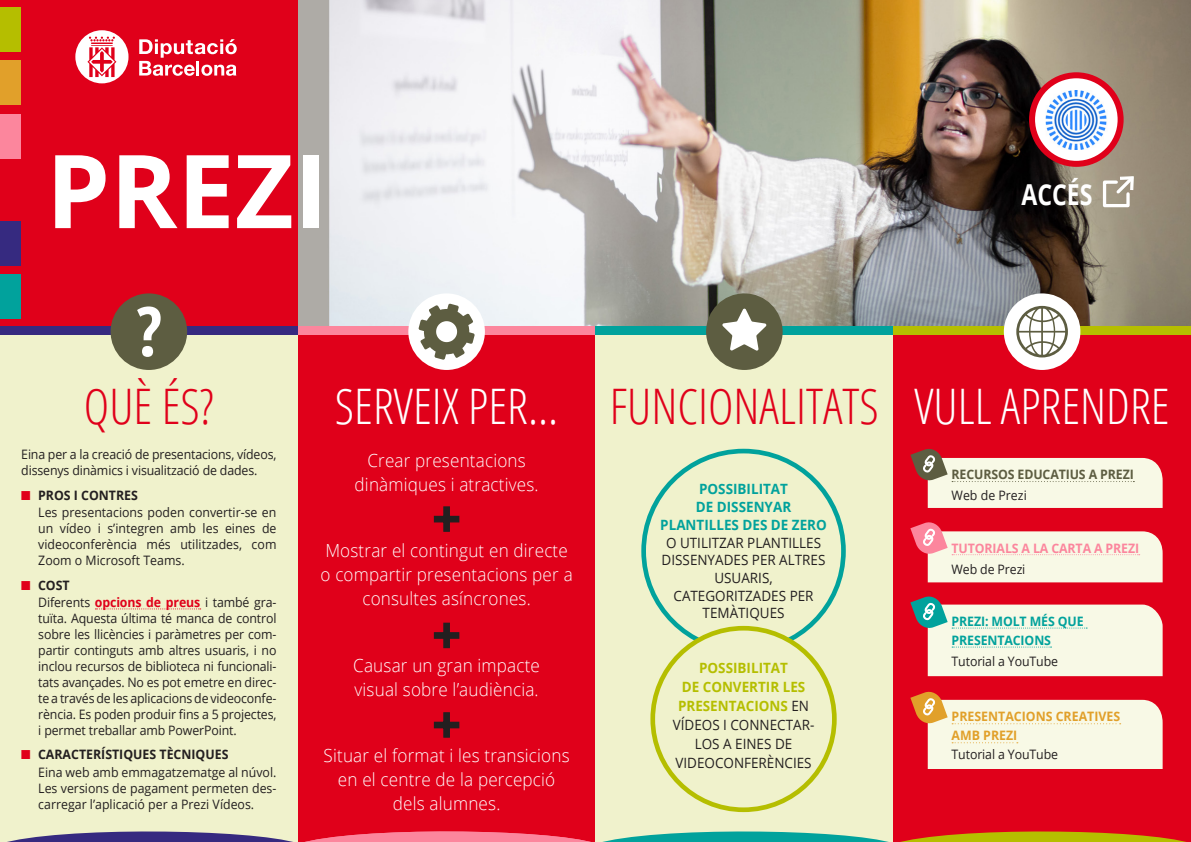
<style>
.page{position:relative;width:1191px;height:842px;background:#fff}
.page>*{position:absolute;margin:0;border:0;box-sizing:border-box;transform-origin:0 0}
.t1{font:700 102px "Open Sans";color:#fff}
.t2{font:300 condensed 49px "Open Sans";color:#fff}
.t3{font:300 condensed 49px "Open Sans";color:#e0001a}
.t4{font:700 28.9px "Open Sans";color:#fff;scale:.8 1}
._2_Serveix_per_txt{font:300 18px/24px "Open Sans";letter-spacing:.01em;color:#fff;text-align:center;scale:.95 1}
._3_Funcionalitats{font:14.2px/17.7px "Open Sans";color:#231f20;text-align:center;scale:.95 1}
._1_sangrado{font:13px/16px "Open Sans";color:#231f20;text-align:justify;scale:.95 1}
._1_Txt_normal{font:13px/16px "Open Sans";letter-spacing:-.01em;color:#231f20;scale:.95 1}
._4_Vull_normal{font:700 13px/19px "Open Sans";color:#e1a02a;scale:.95 1}
.t5{font:700 13px "Open Sans";color:#231f20;scale:.95 1}
._4_Vull_normal-2{font:700 13px/21px "Open Sans";letter-spacing:-.01em;color:#5d5d41;scale:.95 1}
._4_Vull_normal-3{font:700 13px/21px "Open Sans";letter-spacing:-.01em;color:#fc869d;scale:.95 1}
._4_Vull_normal-4{font:700 13px/19px "Open Sans";letter-spacing:-.01em;color:#01a29c;scale:.95 1}
._4_Vull_normal-5{font:13px "Open Sans";letter-spacing:-.01em;color:#231f20;scale:.95 1}
.s1{color:#e0001a}
.s2{font-weight:700;color:#e0001a}
.s3{font-weight:400;color:#231f20}
.s4{font-weight:700;color:#01a29c}
.s5{font-weight:700;color:#b5be00}
</style>
<div class="page">
<img style="left:298px;top:0;width:893px;height:326px">
<div style="left:0;top:0;width:298px;height:326px;background:#e0001a"></div>
<div style="left:0;top:334px;width:298px;height:508px;background:#f0f2cc"></div>
<div style="left:298px;top:334px;width:297px;height:508px;background:#e0001a"></div>
<div style="left:595px;top:334px;width:298px;height:508px;background:#f0f2cc"></div>
<div style="left:893px;top:334px;width:298px;height:508px;background:#e0001a"></div>
<svg style="left:7px;top:831px;width:1179px;height:11px"></svg>
<svg style="left:1032px;top:75px;width:88px;height:89px"></svg>
<img style="left:1032px;top:90px;width:88px;height:60px">
<div style="left:1029px;top:72px;width:94px;height:95px;border:6px solid #e0001a;border-radius:50%"></div>
<div style="left:0;top:7px;width:20px;height:45px;background:#b5be00"></div>
<div style="left:0;top:60px;width:20px;height:45px;background:#e1a02a"></div>
<div style="left:0;top:114px;width:20px;height:45px;background:#fc869d"></div>
<div style="left:0;top:221px;width:20px;height:45px;background:#362a80"></div>
<div style="left:0;top:274px;width:20px;height:45px;background:#01a29c"></div>
<svg style="left:95px;top:608px;width:106px;height:1px"></svg>
<div style="left:0;top:326px;width:298px;height:8px;background:#362a80"></div>
<div style="left:298px;top:326px;width:297px;height:8px;background:#fc869d"></div>
<div style="left:595px;top:326px;width:298px;height:8px;background:#01a29c"></div>
<div style="left:893px;top:326px;width:298px;height:8px;background:#b5be00"></div>
<div style="left:111px;top:293px;width:76px;height:77px;background:#5d5d41;border-radius:50%"></div>
<svg style="left:137px;top:306px;width:24px;height:51px"></svg>
<svg style="left:408px;top:293px;width:77px;height:77px"></svg>
<svg style="left:706px;top:293px;width:76px;height:77px"></svg>
<svg style="left:1003px;top:293px;width:77px;height:77px"></svg>
<svg style="left:139px;top:39px;width:98px;height:37px"></svg>
<svg style="left:75px;top:30px;width:53px;height:53px"></svg>
<svg style="left:433px;top:506px;width:27px;height:26px"></svg>
<svg style="left:433px;top:622px;width:27px;height:27px"></svg>
<svg style="left:433px;top:712px;width:27px;height:26px"></svg>
<div style="left:650px;top:626px;width:186px;height:186px;border:5px solid #b5be00;border-radius:50%"></div>
<svg style="left:1101px;top:174px;width:35px;height:35px"></svg>
<svg style="left:910px;top:448px;width:252px;height:60px"></svg>
<svg style="left:910px;top:522px;width:252px;height:60px"></svg>
<svg style="left:910px;top:596px;width:252px;height:80px"></svg>
<svg style="left:910px;top:691px;width:252px;height:78px"></svg>
<p class="t1" style="left:46px;top:119px;width:283px">PREZI</p>
<p class="t4" style="left:1021px;top:174px;width:90px">ACCÉS</p>
<p class="t3" style="left:84px;top:373px;width:131px">QUÈ ÉS?</p>
<p class="t2" style="left:335px;top:373px;width:225px">SERVEIX PER...</p>
<p class="t3" style="left:610px;top:373px;width:271px">FUNCIONALITATS</p>
<p class="t2" style="left:914px;top:373px;width:257px">VULL APRENDRE</p>
<p class="_1_Txt_normal" style="left:21px;top:446px;width:270px">Eina per a la creació de presentacions, vídeos, dissenys dinàmics i visualització de dades.</p>
<p class="t5" style="left:21px;top:486px;width:124px"><span class="s1">■</span> PROS I CONTRES</p>
<p class="_1_sangrado" style="left:38px;top:504px;width:252px">Les presentacions poden convertir-se en un vídeo i s’integren amb les eines de videoconferència més utilitzades, com Zoom o Microsoft Teams.</p>
<p class="t5" style="left:21px;top:576px;width:53px"><span class="s1">■</span> COST</p>
<p class="_1_sangrado" style="left:38px;top:594px;width:252px">Diferents <span class="s2">opcions de preus</span> i també gra&shy;tuïta. Aquesta última té manca de control sobre les llicències i paràmetres per com&shy;partir continguts amb altres usuaris, i no inclou recursos de biblioteca ni funcionali&shy;tats avançades. No es pot emetre en direc&shy;te a través de les aplicacions de videoconfe&shy;rència. Es poden produir fins a 5 projectes, i permet treballar amb PowerPoint.</p>
<p class="t5" style="left:21px;top:745px;width:220px"><span class="s1">■</span> CARACTERÍSTIQUES TÈCNIQUES</p>
<p class="_1_sangrado" style="left:38px;top:764px;width:252px">Eina web amb emmagatzematge al núvol.<br>Les versions de pagament permeten des&shy;carregar l’aplicació per a Prezi Vídeos.</p>
<p class="_2_Serveix_per_txt" style="left:354px;top:448px;width:195px">Crear presentacions dinàmiques i atractives.</p>
<p class="_4_Vull_normal-2" style="left:951px;top:463px;width:193px">RECURSOS EDUCATIUS A PREZI<br><span class="s3">Web de Prezi</span></p>
<p class="_3_Funcionalitats" style="left:660px;top:480px;width:177px"><span class="s4">POSSIBILITAT<br>DE DISSENYAR<br>PLANTILLES DES DE ZERO<br></span>O UTILITZAR PLANTILLES<br>DISSENYADES PER ALTRES<br>USUARIS,<br>CATEGORITZADES PER<br>TEMÀTIQUES</p>
<p class="_4_Vull_normal-3" style="left:951px;top:537px;width:199px">TUTORIALS A LA CARTA A PREZI<br><span class="s3">Web de Prezi</span></p>
<p class="_2_Serveix_per_txt" style="left:320px;top:538px;width:267px">Mostrar el contingut en directe o compartir presentacions per a consultes asíncrones.</p>
<p class="_4_Vull_normal-4" style="left:951px;top:611px;width:140px">PREZI: MOLT MÉS QUE<br>PRESENTACIONS</p>
<p class="_4_Vull_normal-5" style="left:951px;top:652px;width:114px">Tutorial a YouTube</p>
<p class="_2_Serveix_per_txt" style="left:353px;top:653px;width:198px;text-align:left">Causar un gran impacte visual sobre l’audiència.</p>
<p class="_3_Funcionalitats" style="left:673px;top:658px;width:150px;line-height:19px"><span class="s5">POSSIBILITAT<br>DE CONVERTIR LES<br>PRESENTACIONS</span> EN<br>VÍDEOS I CONNECTAR-<br>LOS A EINES DE<br>VIDEOCONFERÈNCIES</p>
<p class="_4_Vull_normal" style="left:951px;top:706px;width:179px">PRESENTACIONS CREATIVES<br>AMB PREZI<br><span class="s3">Tutorial a YouTube</span></p>
<p class="_2_Serveix_per_txt" style="left:323px;top:743px;width:261px">Situar el format i les transicions en el centre de la percepció dels alumnes.</p>
</div>
